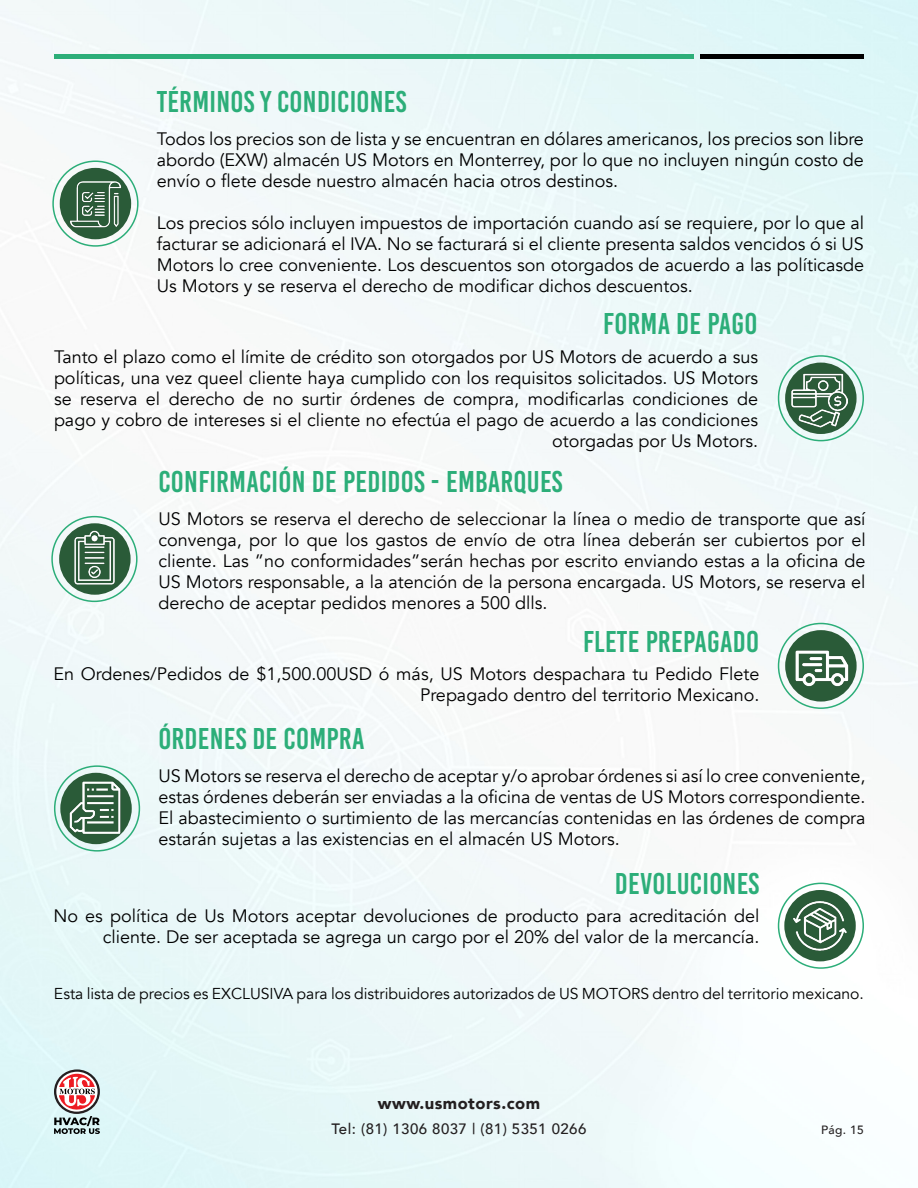
<style>
.page{position:relative;width:918px;height:1188px;background:#fff}
.page>*{position:absolute;margin:0;border:0;box-sizing:border-box;transform-origin:0 0}
.t1{font:30px "Bebas Kai";letter-spacing:.01em;color:#2cae79}
.t2{font:18px/21px "Avenir";color:#000;text-align:justify}
.t3{font:900 16.5px "Avenir";letter-spacing:.03em;color:#231f20}
.t4{font:15.75px "Avenir";color:#000}
.t5{font:500 15px "Avenir";letter-spacing:.03em;color:#231f20}
.t6{font:500 12px "Avenir";color:#231f20}
</style>
<div class="page">
<img style="left:0;top:0;width:918px;height:1188px">
<hr style="left:54px;top:54px;width:640px;height:4px;background:#2cae79">
<hr style="left:701px;top:54px;width:163px;height:4px;background:#000">
<div style="left:785px;top:363px;width:72px;height:71px;background:#2a5b38;border-radius:50%"></div>
<img style="left:792px;top:372px;width:56px;height:56px">
<div style="left:60px;top:168px;width:71px;height:71px;background:#2a5b38;border-radius:50%"></div>
<img style="left:67px;top:175px;width:56px;height:56px">
<div style="left:59px;top:523px;width:72px;height:72px;background:#2a5b38;border-radius:50%"></div>
<img style="left:67px;top:530px;width:56px;height:56px">
<div style="left:785px;top:630px;width:72px;height:72px;background:#2a5b38;border-radius:50%"></div>
<img style="left:794px;top:640px;width:56px;height:56px">
<div style="left:60px;top:773px;width:72px;height:71px;background:#2a5b38;border-radius:50%"></div>
<img style="left:67px;top:779px;width:56px;height:56px">
<div style="left:784px;top:890px;width:72px;height:71px;background:#2a5b38;border-radius:50%"></div>
<img style="left:788px;top:894px;width:62px;height:63px">
<div style="left:52px;top:160px;width:87px;height:87px;border:2px solid #2cae79;border-radius:50%"></div>
<div style="left:778px;top:355px;width:86px;height:86px;border:2px solid #2cae79;border-radius:50%"></div>
<div style="left:51px;top:516px;width:87px;height:86px;border:2px solid #2cae79;border-radius:50%"></div>
<div style="left:778px;top:623px;width:86px;height:86px;border:2px solid #2cae79;border-radius:50%"></div>
<div style="left:54px;top:765px;width:86px;height:87px;border:2px solid #2cae79;border-radius:50%"></div>
<div style="left:778px;top:883px;width:86px;height:86px;border:2px solid #2cae79;border-radius:50%"></div>
<svg style="left:54px;top:1069px;width:46px;height:45px"></svg>
<svg style="left:56px;top:1072px;width:42px;height:40px"></svg>
<svg style="left:54px;top:1074px;width:46px;height:60px"></svg>
<p class="t1" style="left:157px;top:85px;width:251px">TÉRMINOS Y CONDICIONES</p>
<p class="t2" style="left:157px;top:128px;width:709px">Todos los precios son de lista y se encuentran en dólares americanos, los precios son libre abordo (EXW) almacén US Motors en Monterrey, por lo que no incluyen ningún costo de envío o flete desde nuestro almacén hacia otros destinos.</p>
<p class="t2" style="left:157px;top:212px;width:709px">Los precios sólo incluyen impuestos de importación cuando así se requiere, por lo que al facturar se adicionará el IVA. No se facturará si el cliente presenta saldos vencidos ó si US Motors lo cree conveniente. Los descuentos son otorgados de acuerdo a las políticasde Us Motors y se reserva el derecho de modificar dichos descuentos.</p>
<p class="t1" style="left:603px;top:307px;width:156px">FORMA DE PAGO</p>
<p class="t2" style="left:54px;top:346px;width:706px;text-align:right">Tanto el plazo como el límite de crédito son otorgados por US Motors de acuerdo a sus políticas, una vez queel cliente haya cumplido con los requisitos solicitados. US Motors se reserva el derecho de no surtir órdenes de compra, modificarlas condiciones de pago y cobro de intereses si el cliente no efectúa el pago de acuerdo a las condiciones otorgadas por Us Motors.</p>
<p class="t1" style="left:158px;top:465px;width:406px">CONFIRMACIÓN DE PEDIDOS - EMBARQUES</p>
<p class="t2" style="left:158px;top:509px;width:709px">US Motors se reserva el derecho de seleccionar la línea o medio de transporte que así convenga, por lo que los gastos de envío de otra línea deberán ser cubiertos por el cliente. Las ”no conformidades”serán hechas por escrito enviando estas a la oficina de US Motors responsable, a la atención de la persona encargada. US Motors, se reserva el derecho de aceptar pedidos menores a 500 dlls.</p>
<p class="t1" style="left:583px;top:625px;width:178px">FLETE PREPAGADO</p>
<p class="t2" style="left:53px;top:664px;width:708px;text-align:right">En Ordenes/Pedidos de $1,500.00USD ó más, US Motors despachara tu Pedido Flete<br>Prepagado dentro del territorio Mexicano.</p>
<p class="t1" style="left:158px;top:723px;width:208px">ÓRDENES DE COMPRA</p>
<p class="t2" style="left:158px;top:766px;width:709px">US Motors se reserva el derecho de aceptar y/o aprobar órdenes si así lo cree conveniente, estas órdenes deberán ser enviadas a la oficina de ventas de US Motors correspondiente.<br>El abastecimiento o surtimiento de las mercancías contenidas en las órdenes de compra estarán sujetas a las existencias en el almacén US Motors.</p>
<p class="t1" style="left:615px;top:867px;width:146px">DEVOLUCIONES</p>
<p class="t2" style="left:53px;top:906px;width:708px;text-align:right">No es política de Us Motors aceptar devoluciones de producto para acreditación del cliente. De ser aceptada se agrega un cargo por el 20% del valor de la mercancía.</p>
<p class="t4" style="left:54px;top:984px;width:812px">Esta lista de precios es EXCLUSIVA para los distribuidores autorizados de US MOTORS dentro del territorio mexicano.</p>
<p class="t3" style="left:378px;top:1089px;width:164px">www.usmotors.com</p>
<p class="t5" style="left:332px;top:1116px;width:256px">Tel: (81) 1306 8037 | (81) 5351 0266</p>
<p class="t6" style="left:821px;top:1120px;width:44px">Pág. 15</p>
</div>
